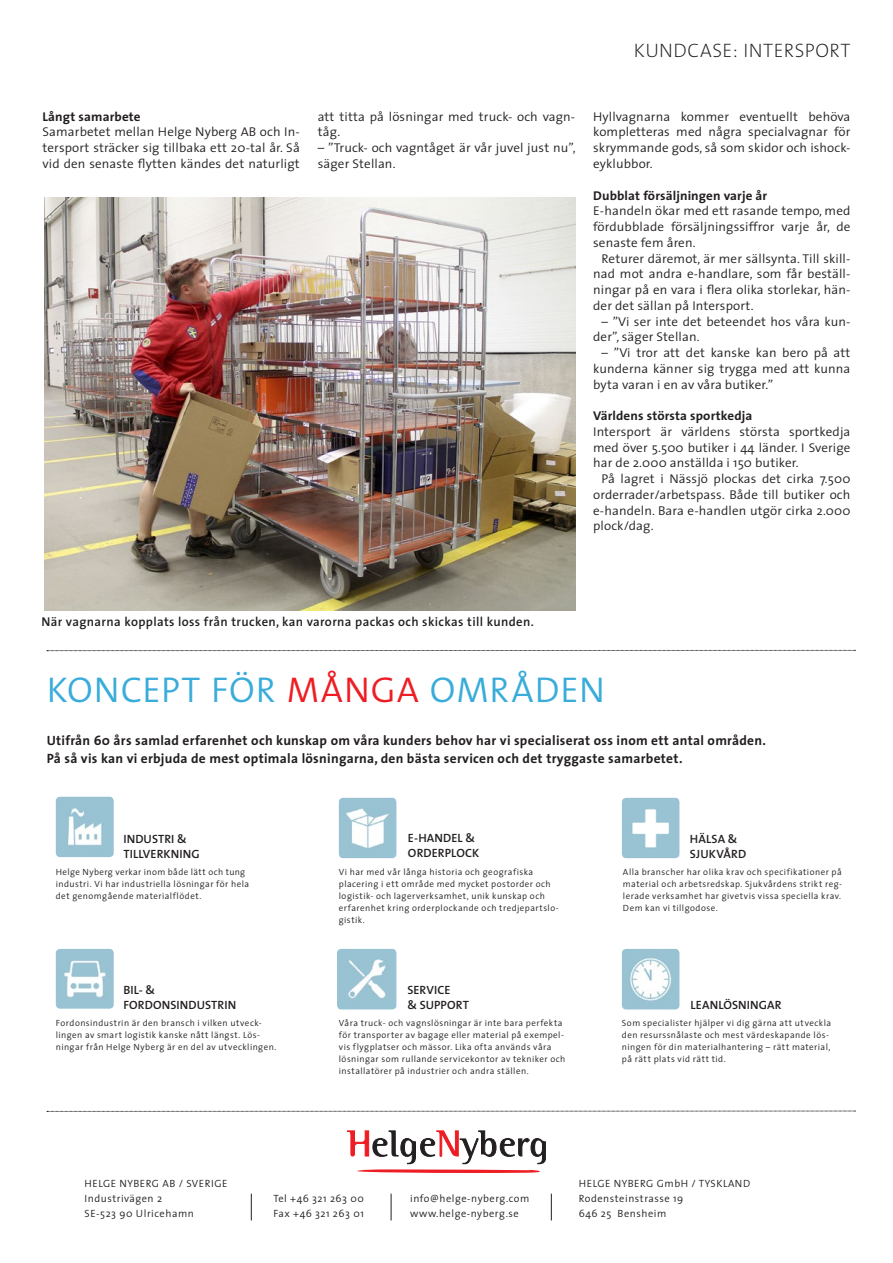
<style>
.page{position:relative;width:893px;height:1263px;background:#fff}
.page>*{position:absolute;margin:0;border:0;box-sizing:border-box;transform-origin:0 0}
.THA_SANS_TUNNT{font:300 36px "The Sans";letter-spacing:.03em;color:#39acda}
.t1{font:200 19.5px "The Sans";letter-spacing:.025em;color:#231f20}
.t2{font:700 13.5px/18px "The Sans";letter-spacing:.02em;color:#231f20}
.t3{font:300 12.75px/15.8px "The Sans";letter-spacing:.01em;color:#231f20;text-align:justify}
.t4{font:600 12.75px "The Sans";letter-spacing:.03em;color:#231f20}
.t5{font:700 12.75px "The Sans";letter-spacing:.01em;color:#231f20}
.THA_SANS_TUNNT-2{font:600 12px/15px "The Sans";letter-spacing:.01em;color:#231f20}
.Ingress_mini{font:300 10.5px/15px "The Sans";letter-spacing:.05em;color:#231f20}
.t6{font:300 9px/12px "The Sans";letter-spacing:.05em;color:#231f20}
.s1{color:#ee1d23}
</style>
<div class="page">
<svg style="left:251px;top:1194px;width:1px;height:26px"></svg>
<svg style="left:391px;top:1194px;width:1px;height:26px"></svg>
<svg style="left:551px;top:1194px;width:1px;height:26px"></svg>
<img style="left:56px;top:797px;width:58px;height:60px">
<img style="left:339px;top:798px;width:57px;height:60px">
<img style="left:622px;top:798px;width:57px;height:60px">
<img style="left:56px;top:949px;width:58px;height:60px">
<img style="left:337px;top:949px;width:59px;height:60px">
<img style="left:622px;top:949px;width:57px;height:60px">
<svg style="left:47px;top:650px;width:808px;height:1px"></svg>
<svg style="left:47px;top:1111px;width:808px;height:1px"></svg>
<svg style="left:347px;top:1130px;width:199px;height:43px"></svg>
<img style="left:44px;top:197px;width:531px;height:413px">
<p class="t1" style="left:634px;top:34px;width:218px">KUNDCASE: INTERSPORT</p>
<p class="t5" style="left:43px;top:106px;width:100px">Långt samarbete</p>
<p class="t3" style="left:43px;top:124px;width:259px">Samarbetet mellan Helge Nyberg AB och In&shy;tersport sträcker sig tillbaka ett 20-tal år. Så vid den senaste flytten kändes det naturligt</p>
<p class="t3" style="left:318px;top:108px;width:259px">att titta på lösningar med truck- och vagn&shy;tåg.</p>
<p class="t3" style="left:318px;top:140px;width:259px">– ”Truck- och vagntåget är vår juvel just nu”, säger Stellan.</p>
<p class="t3" style="left:593px;top:108px;width:259px">Hyllvagnarna kommer eventuellt behöva kompletteras med några specialvagnar för skrymmande gods, så som skidor och ishock&shy;eyklubbor.</p>
<p class="t5" style="left:593px;top:184px;width:176px">Dubblat försäljningen varje år</p>
<p class="t3" style="left:593px;top:203px;width:259px">E-handeln ökar med ett rasande tempo, med fördubblade försäljningssiffror varje år, de senaste fem åren.</p>
<p class="t3" style="left:593px;top:250px;width:259px;text-indent:9px">Returer däremot, är mer sällsynta. Till skill&shy;nad mot andra e-handlare, som får beställ&shy;ningar på en vara i flera olika storlekar, hän&shy;der det sällan på Intersport.</p>
<p class="t3" style="left:593px;top:313px;width:259px;text-indent:9px">– ”Vi ser inte det beteendet hos våra kun&shy;der”, säger Stellan.</p>
<p class="t3" style="left:593px;top:344px;width:259px;text-indent:9px">– ”Vi tror att det kanske kan bero på att kunderna känner sig trygga med att kunna byta varan i en av våra butiker.”</p>
<p class="t5" style="left:593px;top:405px;width:161px">Världens största sportkedja</p>
<p class="t3" style="left:593px;top:423px;width:259px">Intersport är världens största sportkedja med över 5.500 butiker i 44 länder. I Sverige har de 2.000 anställda i 150 butiker.</p>
<p class="t3" style="left:593px;top:470px;width:259px;text-indent:9px">På lagret i Nässjö plockas det cirka 7.500 orderrader/arbetspass. Både till butiker och e-handeln. Bara e-handlen utgör cirka 2.000 plock/dag.</p>
<p class="t4" style="left:41px;top:611px;width:494px">När vagnarna kopplats loss från trucken, kan varorna packas och skickas till kunden.</p>
<p class="THA_SANS_TUNNT" style="left:47px;top:660px;width:560px">KONCEPT FÖR <span class="s1">MÅNGA</span> OMRÅDEN</p>
<p class="t2" style="left:47px;top:731px;width:721px">Utifrån 60 års samlad erfarenhet och kunskap om våra kunders behov har vi specialiserat oss inom ett antal områden.<br>På så vis kan vi erbjuda de mest optimala lösningarna, den bästa servicen och det tryggaste samarbetet.</p>
<p class="THA_SANS_TUNNT-2" style="left:123px;top:831px;width:65px">INDUSTRI &amp;</p>
<p class="THA_SANS_TUNNT-2" style="left:123px;top:846px;width:78px">TILLVERKNING</p>
<p class="t6" style="left:56px;top:866px;width:195px">Helge Nyberg verkar inom både lätt och tung industri. Vi har industriella lösningar för hela det genomgående materialflödet.</p>
<p class="THA_SANS_TUNNT-2" style="left:123px;top:982px;width:33px">BIL- &amp;</p>
<p class="THA_SANS_TUNNT-2" style="left:123px;top:997px;width:114px">FORDONSINDUSTRIN</p>
<p class="t6" style="left:56px;top:1016px;width:222px">Fordonsindustrin är den bransch i vilken utveck&shy;lingen av smart logistik kanske nått längst. Lös&shy;ningar från Helge Nyberg är en del av utvecklingen.</p>
<p class="THA_SANS_TUNNT-2" style="left:408px;top:830px;width:69px">E-HANDEL &amp;</p>
<p class="THA_SANS_TUNNT-2" style="left:408px;top:845px;width:73px">ORDERPLOCK</p>
<p class="t6" style="left:339px;top:866px;width:222px">Vi har med vår långa historia och geografiska placering i ett område med mycket postorder och logistik- och lagerverksamhet, unik kunskap och erfarenhet kring orderplockande och tredjepartslo&shy;gistik.</p>
<p class="THA_SANS_TUNNT-2" style="left:407px;top:982px;width:63px">SERVICE<br>&amp; SUPPORT</p>
<p class="t6" style="left:339px;top:1016px;width:228px">Våra truck- och vagnslösningar är inte bara perfekta för transporter av bagage eller material på exempel&shy;vis flygplatser och mässor. Lika ofta används våra lösningar som rullande servicekontor av tekniker och installatörer på industrier och andra ställen.</p>
<p class="THA_SANS_TUNNT-2" style="left:690px;top:831px;width:49px">HÄLSA &amp;</p>
<p class="THA_SANS_TUNNT-2" style="left:690px;top:846px;width:58px">SJUKVÅRD</p>
<p class="t6" style="left:623px;top:866px;width:221px;text-align:justify">Alla branscher har olika krav och specifikationer på material och arbetsredskap. Sjukvårdens strikt reg&shy;lerade verksamhet har givetvis vissa speciella krav.<br>Dem kan vi tillgodose.</p>
<p class="THA_SANS_TUNNT-2" style="left:690px;top:997px;width:93px">LEANLÖSNINGAR</p>
<p class="t6" style="left:622px;top:1016px;width:211px">Som specialister hjälper vi dig gärna att utveckla den resurssnålaste och mest värdeskapande lös&shy;ningen för din materialhantering – rätt material, på rätt plats vid rätt tid.</p>
<p class="Ingress_mini" style="left:85px;top:1176px;width:144px">HELGE NYBERG AB / SVERIGE</p>
<p class="Ingress_mini" style="left:85px;top:1191px;width:111px">Industrivägen 2<br>SE-523 90 Ulricehamn</p>
<p class="Ingress_mini" style="left:274px;top:1191px;width:92px">Tel +46 321 263 00</p>
<p class="Ingress_mini" style="left:274px;top:1206px;width:92px">Fax +46 321 263 01</p>
<p class="Ingress_mini" style="left:410px;top:1191px;width:121px">info@helge-nyberg.com</p>
<p class="Ingress_mini" style="left:410px;top:1206px;width:110px">www.helge-nyberg.se</p>
<p class="Ingress_mini" style="left:579px;top:1176px;width:173px">HELGE NYBERG GmbH / TYSKLAND</p>
<p class="Ingress_mini" style="left:579px;top:1191px;width:106px">Rodensteinstrasse 19</p>
<p class="Ingress_mini" style="left:579px;top:1206px;width:89px">646 25 Bensheim</p>
</div>
